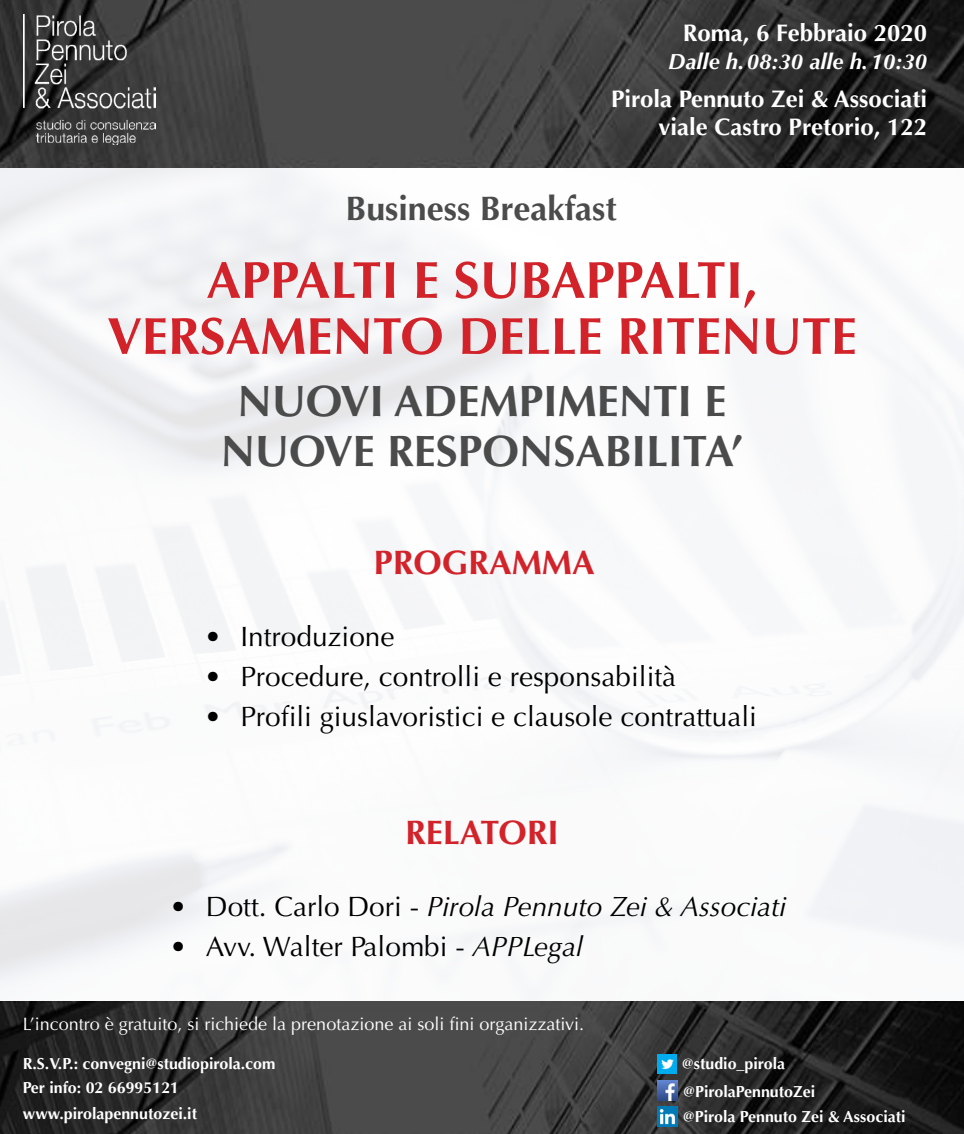
<style>
.page{position:relative;width:964px;height:1134px;background:#fff}
.page>*{position:absolute;margin:0;border:0;box-sizing:border-box;transform-origin:0 0}
.t1{font:700 52px/56px "Optima LT Std";color:#d2232a;text-align:center}
.t2{font:700 44px/50px "Optima LT Std";color:#4b4b4b;text-align:center}
.t3{font:700 34px "Optima LT Std";color:#4b4b4b}
.t4{font:700 34px "Optima LT Std";color:#d2232a}
.t5{font:28px "Optima LT Std";color:#000}
.t6{font:italic 28px "Optima LT Std";color:#000}
.t7{font:700 24px/28px "Optima LT Std";color:#fff;text-align:right}
.t8{font:italic 700 22px "Optima LT Std";color:#fff}
.t9{font:18px "Optima LT Std";color:#fff}
.t10{font:700 16px "Optima LT Std";color:#fff}
.s1{font-style:normal}
.s2{font-style:italic}
</style>
<div class="page">
<img style="left:0;top:168px;width:964px;height:834px">
<img style="left:0;top:0;width:964px;height:168px">
<img style="left:23px;top:14px;width:132px;height:130px">
<img style="left:0;top:1002px;width:964px;height:132px">
<img style="left:657px;top:1054px;width:20px;height:20px">
<img style="left:657px;top:1107px;width:20px;height:19px">
<img style="left:657px;top:1081px;width:20px;height:19px">
<h3 class="t7" style="left:683px;top:19px;width:246px">Roma, 6 Febbraio 2020</h3>
<h3 class="t8" style="left:668px;top:48px;width:260px">Dalle h. 08:30 alle h. 10:30</h3>
<h3 class="t7" style="left:611px;top:86px;width:317px">Pirola Pennuto Zei &amp; Associati viale Castro Pretorio, 122</h3>
<h3 class="t3" style="left:346px;top:189px;width:273px">Business Breakfast</h3>
<h1 class="t1" style="left:107px;top:253px;width:751px">APPALTI E SUBAPPALTI,<br>VERSAMENTO DELLE RITENUTE</h1>
<h2 class="t2" style="left:221px;top:376px;width:524px">NUOVI ADEMPIMENTI E<br>NUOVE RESPONSABILITA’</h2>
<h3 class="t4" style="left:374px;top:543px;width:223px">PROGRAMMA</h3>
<h3 class="t5" style="left:204px;top:620px;width:192px">• Introduzione</h3>
<h3 class="t5" style="left:204px;top:660px;width:473px">• Procedure, controlli e responsabilità</h3>
<h3 class="t5" style="left:204px;top:700px;width:554px">• Profili giuslavoristici e clausole contrattuali</h3>
<h3 class="t4" style="left:405px;top:813px;width:155px">RELATORI</h3>
<h3 class="t6" style="left:170px;top:890px;width:618px"><span class="s1">• Dott. Carlo Dori -</span> Pirola Pennuto Zei &amp; Associati</h3>
<h3 class="t5" style="left:170px;top:930px;width:415px">• Avv. Walter Palombi - <span class="s2">APPLegal</span></h3>
<p class="t9" style="left:23px;top:1014px;width:563px">L’incontro è gratuito, si richiede la prenotazione ai soli fini organizzativi.</p>
<p class="t10" style="left:23px;top:1054px;width:254px">R.S.V.P.: convegni@studiopirola.com</p>
<p class="t10" style="left:23px;top:1078px;width:158px">Per info: 02 66995121</p>
<p class="t10" style="left:23px;top:1104px;width:176px">www.pirolapennutozei.it</p>
<p class="t10" style="left:682px;top:1054px;width:105px">@studio_pirola</p>
<p class="t10" style="left:683px;top:1107px;width:224px">@Pirola Pennuto Zei &amp; Associati</p>
<p class="t10" style="left:683px;top:1082px;width:133px">@PirolaPennutoZei</p>
</div>
